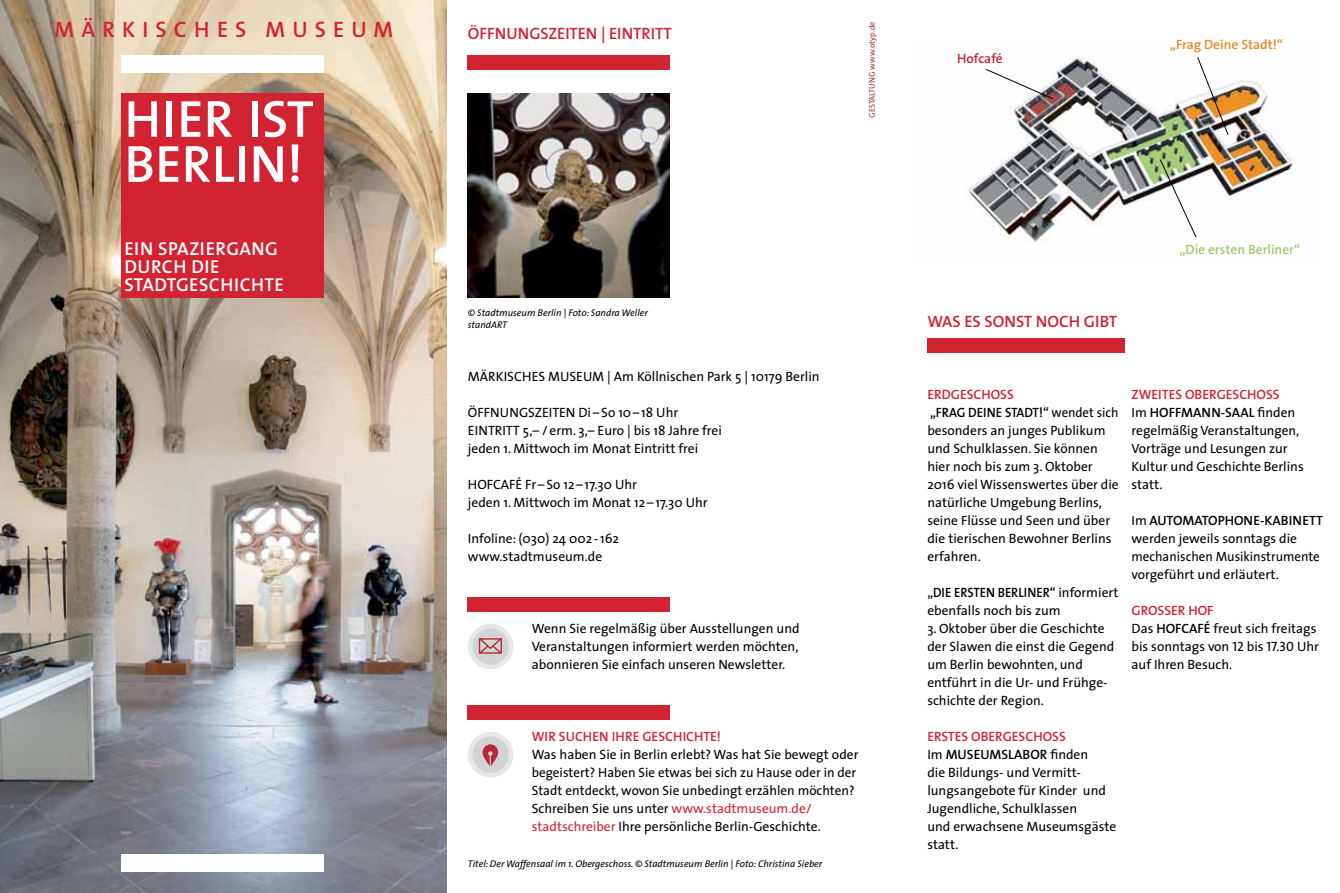
<style>
.page{position:relative;width:1340px;height:893px;background:#fff}
.page>*{position:absolute;margin:0;border:0;box-sizing:border-box;transform-origin:0 0}
.t1{font:600 52.5px/45px "The Sans";letter-spacing:.01em;color:#fff}
.t2{font:600 22.5px "The Sans";letter-spacing:.32em;color:#d22333}
.t3{font:600 18.75px/18px "The Sans";letter-spacing:.025em;color:#fff}
.t4{font:16.5px "The Sans Semi Bold Caps";color:#d22333}
.t5{font:13.5px/18px "The Sans";color:#000}
.t6{font:13.5px/18px "The Sans";color:#000;scale:.95 1}
.t7{font:600 13.5px "The Sans";letter-spacing:.01em;color:#d22333}
.t8{font:600 13.5px "The Sans";color:#a0ca70}
.t9{font:600 13.5px "The Sans";letter-spacing:-.005em;color:#e98a22}
.t10{font:600 13.5px "The Sans";color:#b82937}
.t11{font:italic 9.75px/12px "The Sans";color:#000}
.t12{font:8.25px "The Sans";color:#b82937}
.s1{color:#d22333}
.s2{font-weight:600;color:#d22333}
.s3{font-weight:600}
.s4{font-family:"The Sans Caps"}
</style>
<div class="page">
<div style="left:927px;top:338px;width:198px;height:15px;background:#d22333"></div>
<img style="left:968px;top:55px;width:325px;height:187px">
<img style="left:1197px;top:57px;width:31px;height:79px">
<svg style="left:1159px;top:159px;width:37px;height:79px"></svg>
<svg style="left:985px;top:69px;width:68px;height:30px"></svg>
<img style="left:0;top:0;width:446px;height:893px">
<div style="left:121px;top:55px;width:202px;height:17px;background:#fff"></div>
<div style="left:121px;top:854px;width:202px;height:17px;background:#fff"></div>
<div style="left:121px;top:94px;width:202px;height:204px;background:#d22333"></div>
<img style="left:468px;top:94px;width:202px;height:204px">
<div style="left:468px;top:597px;width:202px;height:15px;background:#d22333"></div>
<div style="left:468px;top:624px;width:45px;height:45px;background:#e6e7e8;border-radius:50%"></div>
<div style="left:472px;top:628px;width:37px;height:37px;background:#d1d3d4;border-radius:50%"></div>
<svg style="left:478px;top:638px;width:24px;height:16px"></svg>
<div style="left:468px;top:705px;width:202px;height:15px;background:#d22333"></div>
<div style="left:468px;top:732px;width:45px;height:45px;background:#e6e7e8;border-radius:50%"></div>
<div style="left:472px;top:736px;width:37px;height:37px;background:#d1d3d4;border-radius:50%"></div>
<svg style="left:482px;top:744px;width:16px;height:22px"></svg>
<div style="left:468px;top:55px;width:202px;height:15px;background:#d22333"></div>
<h2 class="t2" style="left:55px;top:10px;width:105px">MÄRKISCH</h2>
<h2 class="t2" style="left:217px;top:10px;width:178px">ES MUS EU M</h2>
<h1 class="t1" style="left:124px;top:95px;width:191px">H IER IST<br>BERLIN!</h1>
<h3 class="t3" style="left:124px;top:239px;width:158px">EIN SPAZIERGANG<br>DURCH DIE<br>STADTGESCHICHTE</h3>
<p class="t4" style="left:468px;top:20px;width:205px">ÖFFNUNGSZEITEN | EINTRITT</p>
<p class="t12" style="left:865px;top:118px;width:98px;rotate:-90deg">Gestaltu ng www.otyp.de</p>
<p class="t11" style="left:468px;top:307px;width:181px">© Stadtmuseum Berlin | Foto: Sandra Weller standART</p>
<p class="t5" style="left:468px;top:367px;width:28px">Märkis</p>
<p class="t5" style="left:514px;top:367px;width:307px">ches Museum | Am Köllnischen Park 5 | 10179 Berlin</p>
<p class="t5" style="left:468px;top:403px;width:255px">Öffnu ngszeiten Di –So 10–18 Uhr<br>Ei ntritt 5,– /erm. 3,– Euro | bis 18 Jahre frei jeden 1. Mittwoch im Monat Eintritt frei</p>
<p class="t5" style="left:468px;top:475px;width:9px">Hof</p>
<p class="t5" style="left:468px;top:475px;width:241px;text-indent:25px">café Fr –So 12 –17.30 Uhr<br>jeden 1. Mittwoch im Monat 12–17.30 Uhr</p>
<p class="t5" style="left:468px;top:529px;width:153px">Infoline: (030) 24 002 -162 www.stadtmuseum.de</p>
<p class="t5" style="left:532px;top:619px;width:269px;text-align:justify">Wenn Sie regelmäßig über Ausstellungen und Veranstaltungen informiert werden möchten, abonnieren Sie einfach unseren Newsletter.</p>
<p class="t7" style="left:532px;top:725px;width:191px">WIR SUCHEN I HRE GESCHICHTE!</p>
<p class="t5" style="left:531px;top:745px;width:328px">Was haben Sie in Berlin erlebt? Was hat Sie bewegt oder begeistert? Haben Sie etwas bei sich zu Hause oder in der Stadt entdeckt, wovon Sie unbedingt erzählen möchten?<br>Schreiben Sie uns unter <span class="s1">www.stadtmuseum.de/ stadtschreiber</span> Ihre persönliche Berlin-Geschichte.</p>
<p class="t11" style="left:468px;top:858px;width:356px">Titel: Der Waffensaal im 1. Obergeschoss. © Stadtmuseum Berlin | Foto: Christina Sieber</p>
<p class="t10" style="left:957px;top:47px;width:47px">H OFCAFÉ</p>
<p class="t9" style="left:1169px;top:33px;width:115px">„FRAG DEINE STADT!“</p>
<p class="t4" style="left:927px;top:308px;width:191px">WAS ES SONST NOCH GIBT</p>
<p class="t8" style="left:1179px;top:238px;width:122px">„DIE ERSTEN BERLINER“</p>
<p class="t6" style="left:927px;top:385px;width:203px"><span class="s2">ERDGESCHOSS<br></span><span class="s3">„FRAG DE INE STADT!“</span> wendet sich besonders an junges Publikum und Schulklassen. Sie können hier noch bis zum 3. Oktober<br>2016 viel Wissenswertes über die natürliche Umgebung Berlins, seine Flüsse und Seen und über die tierischen Bewohner Berlins erfahren.</p>
<p class="t5" style="left:927px;top:583px;width:193px"><span class="s3">„DIE ERSTEN BERLINER“</span> informiert ebenfalls noch bis zum</p>
<p class="t5" style="left:927px;top:619px;width:188px">3. Oktober über die Geschichte der Slawen die einst die Gegend um Berlin bewohnten, und entführt in die Ur- und Frühge&shy;schichte der Region.</p>
<p class="t5" style="left:927px;top:727px;width:190px"><span class="s2">ERSTES OBE RGESCHOSS<br></span>Im <span class="s3">MUSEUMSLABOR</span> finden<br>die Bildungs- und Vermitt&shy;lungsangebote für Kinder und<br>Jugendliche, Schulklassen<br>und erwachsene Museumsgäste statt.</p>
<p class="t5" style="left:1131px;top:385px;width:174px"><span class="s2">ZWEITES OBE RGESCHOSS<br></span>Im <span class="s3">HOFFMANN-SAAL</span> finden regelmäßig Veranstaltungen,<br>Vorträge und Lesungen zur<br>Kultur und Geschichte Berlins statt.</p>
<p class="t5" style="left:1131px;top:511px;width:193px">Im <span class="s3">AUTOMATOPHONE-KABINETT </span>werden jeweils sonntags die mechanischen Musikinstrumente vorgeführt und erläutert.</p>
<p class="t5" style="left:1131px;top:601px;width:189px"><span class="s2">GROSSER HOF<br></span>Das <span class="s3">HOFCAFÉ</span> freut sich freitags bis sonntags von <span class="s4">12</span> bis <span class="s4">17.30</span> Uhr auf Ihren Besuch.</p>
</div>
